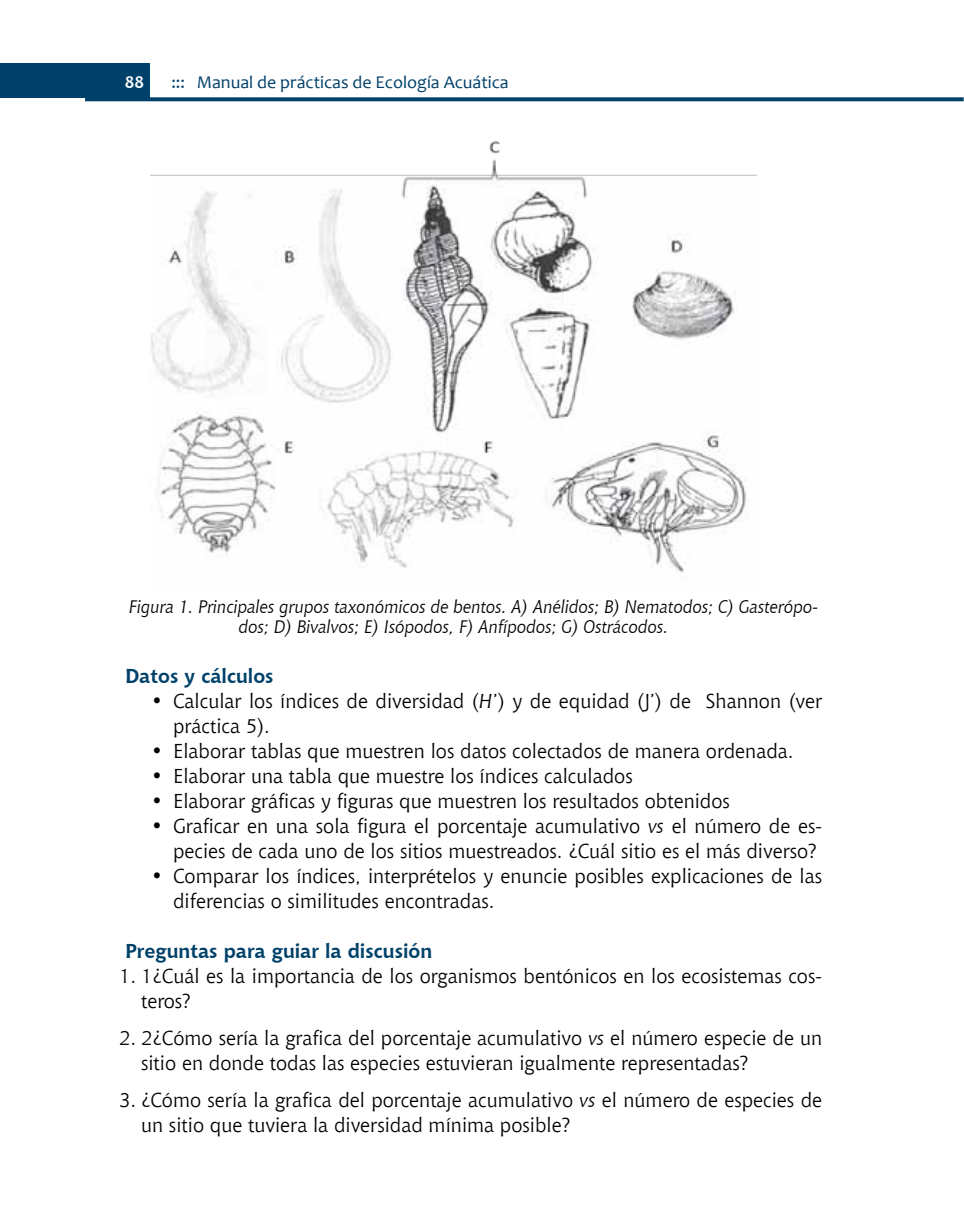
<style>
.page{position:relative;width:964px;height:1219px;background:#fff}
.page>*{position:absolute;margin:0;border:0;box-sizing:border-box;transform-origin:0 0}
.t1{font:20px/25px "Chianti BT";color:#000}
.t2{font:700 20px "Chianti BT";color:#00416a}
.t3{font:italic 18px/20px "Chianti BT";color:#000}
.t4{font:18px "Candara";color:#00416a}
.t5{font:700 18px "Candara";color:#fff}
.s1{font-style:italic}
</style>
<div class="page">
<svg style="left:85px;top:97px;width:878px;height:4px;background:#124e74"></svg>
<div style="left:0;top:63px;width:150px;height:35px;background:#00416a"></div>
<img style="left:151px;top:142px;width:605px;height:431px">
<p class="t5" style="left:125px;top:71px;width:21px">88</p>
<p class="t4" style="left:171px;top:71px;width:339px">::: Manual de prácticas de Ecología Acuática</p>
<p class="t3" style="left:239px;top:596px;width:581px;text-indent:-110px">Figura 1. Principales grupos taxonómicos de bentos. A) Anélidos; B) Nematodos; C) Gasterópo&shy;dos; D) Bivalvos; E) Isópodos, F) Anfípodos; G) Ostrácodos.</p>
<p class="t2" style="left:125px;top:661px;width:150px">Datos y cálculos</p>
<p class="t1" style="left:173px;top:687px;width:650px;text-indent:-22px">• Calcular los índices de diversidad (<span class="s1">H</span>’) y de equidad (J’) de Shannon (ver práctica 5).</p>
<p class="t1" style="left:151px;top:737px;width:644px">• Elaborar tablas que muestren los datos colectados de manera ordenada.</p>
<p class="t1" style="left:151px;top:762px;width:483px">• Elaborar una tabla que muestre los índices calculados</p>
<p class="t1" style="left:151px;top:787px;width:580px">• Elaborar gráficas y figuras que muestren los resultados obtenidos</p>
<p class="t1" style="left:151px;top:812px;width:673px;text-align:right">• Graficar en una sola figura el porcentaje acumulativo <span class="s1">vs</span> el número de es&shy;pecies de cada uno de los sitios muestreados. ¿Cuál sitio es el más diverso?</p>
<p class="t1" style="left:173px;top:862px;width:650px;text-indent:-22px">• Comparar los índices, interprételos y enuncie posibles explicaciones de las diferencias o similitudes encontradas.</p>
<p class="t2" style="left:125px;top:936px;width:309px">Preguntas para guiar la discusión</p>
<p class="t1" style="left:141px;top:962px;width:683px;text-indent:-22px">1. 1¿Cuál es la importancia de los organismos bentónicos en los ecosistemas cos&shy;teros?</p>
<p class="t1" style="left:141px;top:1024px;width:683px;text-indent:-22px">2. 2¿Cómo sería la grafica del porcentaje acumulativo <span class="s1">vs</span> el número especie de un sitio en donde todas las especies estuvieran igualmente representadas?</p>
<p class="t1" style="left:141px;top:1086px;width:683px;text-indent:-22px">3. ¿Cómo sería la grafica del porcentaje acumulativo <span class="s1">vs</span> el número de especies de un sitio que tuviera la diversidad mínima posible?</p>
</div>
